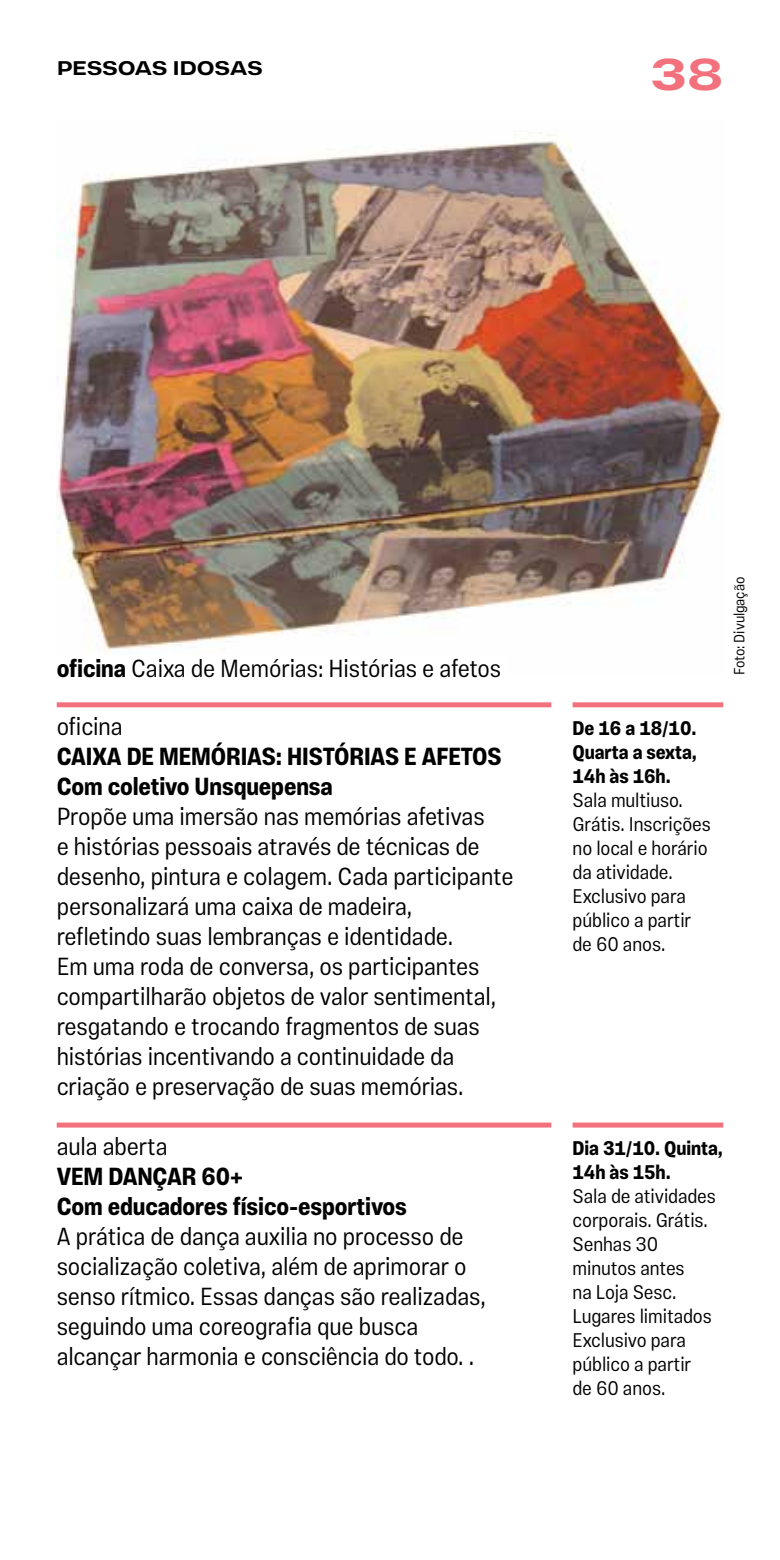
<style>
.page{position:relative;width:780px;height:1560px;background:#fff}
.page>*{position:absolute;margin:0;border:0;box-sizing:border-box;transform-origin:0 0}
.t1{font:700 45px "Vinila Extended";color:#f2717d}
.t2{font:300 25px/30px "Vinila Condensed";letter-spacing:-.005em;color:#000}
.t3{font:700 25px/30px "Vinila Condensed";letter-spacing:-.005em;color:#000}
.t4{font:300 20px/24px "Vinila Condensed";letter-spacing:-.005em;color:#000}
.t5{font:700 20px/24px "Vinila Condensed";letter-spacing:-.005em;color:#000;text-align:justify}
.t6{font:700 20px "Vinila Extended";letter-spacing:-.005em;color:#000}
.t7{font:300 15px "Vinila Condensed";letter-spacing:-.005em;color:#000}
.s1{font-weight:700}
</style>
<div class="page">
<div style="left:572px;top:702px;width:151px;height:5px;background:#f2717d"></div>
<div style="left:572px;top:1122px;width:151px;height:5px;background:#f2717d"></div>
<img style="left:57px;top:133px;width:666px;height:520px">
<div style="left:57px;top:702px;width:494px;height:5px;background:#f2717d"></div>
<div style="left:57px;top:1122px;width:494px;height:5px;background:#f2717d"></div>
<p class="t6" style="left:57px;top:56px;width:207px">PESSOAS IDOSAS</p>
<h1 class="t1" style="left:650px;top:47px;width:75px">38</h1>
<p class="t2" style="left:57px;top:653px;width:446px"><span class="s1">oficina</span> Caixa de Memórias: Histórias e afetos</p>
<p class="t2" style="left:57px;top:711px;width:67px">oficina</p>
<p class="t3" style="left:57px;top:741px;width:446px">CAIXA DE MEMÓRIAS: HISTÓRIAS E AFETOS<br>Com coletivo Unsquepensa</p>
<p class="t2" style="left:57px;top:801px;width:458px">Propõe uma imersão nas memórias afetivas<br>e histórias pessoais através de técnicas de desenho, pintura e colagem. Cada participante personalizará uma caixa de madeira,<br>refletindo suas lembranças e identidade.<br>Em uma roda de conversa, os participantes compartilharão objetos de valor sentimental, resgatando e trocando fragmentos de suas histórias incentivando a continuidade da criação e preservação de suas memórias.</p>
<p class="t2" style="left:57px;top:1131px;width:112px">aula aberta</p>
<p class="t3" style="left:57px;top:1161px;width:352px">VEM DANÇAR 60+<br>Com educadores físico-esportivos</p>
<p class="t2" style="left:57px;top:1221px;width:430px">A prática de dança auxilia no processo de socialização coletiva, além de aprimorar o senso rítmico. Essas danças são realizadas, seguindo uma coreografia que busca alcançar harmonia e consciência do todo. .</p>
<p class="t5" style="left:572px;top:716px;width:126px">De 16 a 18/10.<br>Quarta a sexta, 14h às 16h.</p>
<p class="t4" style="left:572px;top:787px;width:140px">Sala multiuso.<br>Grátis. Inscrições no local e horário da atividade.<br>Exclusivo para público a partir de 60 anos.</p>
<p class="t7" style="left:730px;top:675px;width:100px;rotate:-90deg">Foto: Divulgação</p>
<p class="t5" style="left:572px;top:1136px;width:152px">Dia 31/10. Quinta,<br>14h às 15h.</p>
<p class="t4" style="left:572px;top:1183px;width:145px">Sala de atividades corporais. Grátis.<br>Senhas 30 minutos antes<br>na Loja Sesc.<br>Lugares limitados<br>Exclusivo para público a partir<br>de 60 anos.</p>
</div>
